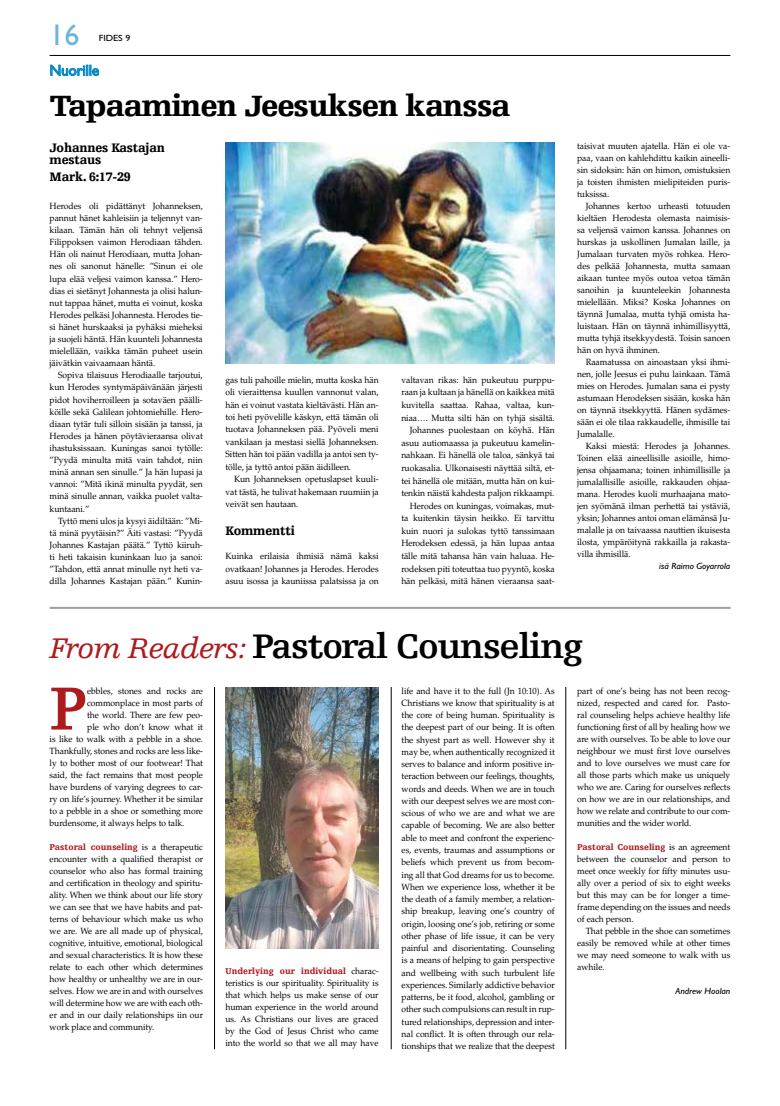
<style>
.page{position:relative;width:780px;height:1106px;background:#fff}
.page>*{position:absolute;margin:0;border:0;box-sizing:border-box;transform-origin:0 0}
.t1{font:700 64.2px "Egyptienne FLT Std";color:#ae1b1f;scale:.95 1}
.t2{font:700 36px "Egyptienne FLT Std";letter-spacing:-.035em;color:#000}
.t3{font:900 31px "Egyptienne FLT Std";letter-spacing:-.035em;color:#000}
.t4{font:30px "Gill Sans Std";color:#6cb5dc}
.t5{font:15px "Gill Sans Std";letter-spacing:-.01em;color:#0088c3}
.t6{font:900 13px/12.1px "Egyptienne FLT Std";letter-spacing:-.015em;color:#000;scale:.95 1}
.t7{font:9px/12px "Palatino LT Std";letter-spacing:-.005em;color:#000;text-align:justify;scale:.95 1}
.t8{font:900 9px "Egyptienne FLT Std";letter-spacing:.005em;color:#ae1b1f;scale:.95 1}
.t9{font:italic 9px "Gill Sans Std";color:#000;scale:1.05 1}
.t10{font:9px "Gill Sans Std";color:#000;scale:1.1 1}
.s1{font-weight:400;font-style:italic;font-size:30px;color:#ae1b1f}
.s2{font-family:"Palatino LT Std";font-weight:400;color:#000}
</style>
<div class="page">
<hr style="left:50px;top:55px;width:680px;height:1px;background:#000">
<svg style="left:51px;top:65px;width:48px;height:11px"></svg>
<img style="left:225px;top:142px;width:329px;height:221px">
<hr style="left:50px;top:607px;width:680px;height:2px;background:#9c9ea1">
<img style="left:225px;top:687px;width:153px;height:261px">
<hr style="left:565px;top:687px;width:1px;height:362px;background:#000">
<hr style="left:391px;top:687px;width:1px;height:362px;background:#000">
<hr style="left:214px;top:687px;width:1px;height:362px;background:#000">
<h3 class="t4" style="left:50px;top:18px;width:31px">16</h3>
<p class="t10" style="left:99px;top:33px;width:30px">FIDES 9</p>
<h3 class="t5" style="left:50px;top:62px;width:51px">Nuorille</h3>
<h3 class="t3" style="left:50px;top:88px;width:462px">Tapaaminen Jeesuksen kanssa</h3>
<h3 class="t6" style="left:50px;top:141px;width:123px">Johannes Kastajan mestaus</h3>
<h3 class="t6" style="left:50px;top:170px;width:87px">Mark. 6:17-29</h3>
<p class="t7" style="left:50px;top:200px;width:163px">Herodes oli pidättänyt Johanneksen, pannut hänet kahleisiin ja teljennyt van&shy;kilaan. Tämän hän oli tehnyt veljensä Filippoksen vaimon Herodiaan tähden.<br>Hän oli nainut Herodiaan, mutta Johan&shy;nes oli sanonut hänelle: ”Sinun ei ole lupa elää veljesi vaimon kanssa.” Hero&shy;dias ei sietänyt Johannesta ja olisi halun&shy;nut tappaa hänet, mutta ei voinut, koska Herodes pelkäsi Johannesta. Herodes tie&shy;si hänet hurskaaksi ja pyhäksi mieheksi ja suojeli häntä. Hän kuunteli Johannesta mielellään, vaikka tämän puheet usein jäivätkin vaivaamaan häntä.</p>
<p class="t7" style="left:50px;top:369px;width:163px;text-indent:9px">Sopiva tilaisuus Herodiaalle tarjoutui, kun Herodes syntymäpäivänään järjesti pidot hoviherroilleen ja sotaväen päälli&shy;köille sekä Galilean johtomiehille. Hero&shy;diaan tytär tuli silloin sisään ja tanssi, ja Herodes ja hänen pöytävieraansa olivat ihastuksissaan. Kuningas sanoi tytölle: ”Pyydä minulta mitä vain tahdot, niin minä annan sen sinulle.” Ja hän lupasi ja vannoi: ”Mitä ikinä minulta pyydät, sen minä sinulle annan, vaikka puolet valta&shy;kuntaani.”</p>
<p class="t7" style="left:50px;top:514px;width:163px;text-indent:9px">Tyttö meni ulos ja kysyi äidiltään: ”Mi&shy;tä minä pyytäisin?” Äiti vastasi: ”Pyydä Johannes Kastajan päätä.” Tyttö kiiruh&shy;ti heti takaisin kuninkaan luo ja sanoi: ”Tahdon, että annat minulle nyt heti va&shy;dilla Johannes Kastajan pään.” Kunin-</p>
<p class="t7" style="left:225px;top:374px;width:163px;line-height:12.4px">gas tuli pahoille mielin, mutta koska hän oli vieraittensa kuullen vannonut valan, hän ei voinut vastata kieltävästi. Hän an&shy;toi heti pyövelille käskyn, että tämän oli tuotava Johanneksen pää. Pyöveli meni vankilaan ja mestasi siellä Johanneksen.<br>Sitten hän toi pään vadilla ja antoi sen ty&shy;tölle, ja tyttö antoi pään äidilleen.</p>
<p class="t7" style="left:225px;top:473px;width:163px;line-height:12.4px;text-indent:9px">Kun Johanneksen opetuslapset kuuli&shy;vat tästä, he tulivat hakemaan ruumiin ja veivät sen hautaan.</p>
<h3 class="t6" style="left:225px;top:524px;width:75px">Kommentti</h3>
<p class="t7" style="left:225px;top:550px;width:163px;line-height:12.4px">Kuinka erilaisia ihmisiä nämä kaksi ovatkaan! Johannes ja Herodes. Herodes asuu isossa ja kauniissa palatsissa ja on</p>
<p class="t7" style="left:401px;top:373px;width:163px;line-height:12.6px;text-align:right">valtavan rikas: hän pukeutuu purppu&shy;raan ja kultaan ja hänellä on kaikkea mitä kuvitella saattaa. Rahaa, valtaa, kun&shy;niaa…. Mutta silti hän on tyhjä sisältä.<br>Johannes puolestaan on köyhä. Hän asuu autiomaassa ja pukeutuu kamelin&shy;nahkaan. Ei hänellä ole taloa, sänkyä tai ruokasalia. Ulkonaisesti näyttää siltä, et&shy;tei hänellä ole mitään, mutta hän on kui&shy;tenkin näistä kahdesta paljon rikkaampi.<br>Herodes on kuningas, voimakas, mut&shy;ta kuitenkin täysin heikko. Ei tarvittu kuin nuori ja sulokas tyttö tanssimaan Herodeksen edessä, ja hän lupaa antaa tälle mitä tahansa hän vain haluaa. He&shy;rodeksen piti toteuttaa tuo pyyntö, koska hän pelkäsi, mitä hänen vieraansa saat-</p>
<p class="t7" style="left:577px;top:140px;width:163px">taisivat muuten ajatella. Hän ei ole va&shy;paa, vaan on kahlehdittu kaikin aineelli&shy;sin sidoksin: hän on himon, omistuksien ja toisten ihmisten mielipiteiden puris&shy;tuksissa.</p>
<p class="t7" style="left:577px;top:200px;width:163px;text-indent:9px">Johannes kertoo urheasti totuuden kieltäen Herodesta olemasta naimisis&shy;sa veljensä vaimon kanssa. Johannes on hurskas ja uskollinen Jumalan laille, ja Jumalaan turvaten myös rohkea. Hero&shy;des pelkää Johannesta, mutta samaan aikaan tuntee myös outoa vetoa tämän sanoihin ja kuunteleekin Johannesta mielellään. Miksi? Koska Johannes on täynnä Jumalaa, mutta tyhjä omista ha&shy;luistaan. Hän on täynnä inhimillisyyttä, mutta tyhjä itsekkyydestä. Toisin sanoen hän on hyvä ihminen.</p>
<p class="t7" style="left:577px;top:356px;width:163px;text-indent:9px">Raamatussa on ainoastaan yksi ihmi&shy;nen, jolle Jeesus ei puhu lainkaan. Tämä mies on Herodes. Jumalan sana ei pysty astumaan Herodeksen sisään, koska hän on täynnä itsekkyyttä. Hänen sydämes&shy;sään ei ole tilaa rakkaudelle, ihmisille tai Jumalalle.</p>
<p class="t7" style="left:577px;top:440px;width:163px;text-indent:9px">Kaksi miestä: Herodes ja Johannes.<br>Toinen elää aineellisille asioille, himo&shy;jensa ohjaamana; toinen inhimillisille ja jumalallisille asioille, rakkauden ohjaa&shy;mana. Herodes kuoli murhaajana mato&shy;jen syömänä ilman perhettä tai ystäviä, yksin; Johannes antoi oman elämänsä Ju&shy;malalle ja on taivaassa nauttien ikuisesta ilosta, ympäröitynä rakkailla ja rakasta&shy;villa ihmisillä.</p>
<p class="t9" style="left:659px;top:560px;width:69px">isä Raimo Goyarrola</p>
<h2 class="t2" style="left:49px;top:626px;width:535px"><span class="s1">From Readers:</span> Pastoral Counseling</h2>
<p class="t7" style="left:577px;top:684px;width:163px">part of one’s being has not been recog&shy;nized, respected and cared for. Pasto&shy;ral counseling helps achieve healthy life functioning first of all by healing how we are with ourselves. To be able to love our neighbour we must first love ourselves and to love ourselves we must care for all those parts which make us uniquely who we are. Caring for ourselves reflects on how we are in our relationships, and how we relate and contribute to our com&shy;munities and the wider world.</p>
<p class="t8" style="left:577px;top:841px;width:163px">Pastoral Counseling <span class="s2">is an agreement</span></p>
<p class="t7" style="left:577px;top:852px;width:163px">between the counselor and person to meet once weekly for fifty minutes usu&shy;ally over a period of six to eight weeks but this may can be for longer a time&shy;frame depending on the issues and needs of each person.</p>
<p class="t7" style="left:577px;top:924px;width:163px;text-indent:9px">That pebble in the shoe can sometimes easily be removed while at other times we may need someone to walk with us awhile.</p>
<p class="t9" style="left:675px;top:985px;width:54px">Andrew Hoolan</p>
<p class="t7" style="left:401px;top:684px;width:163px;line-height:12.3px">life and have it to the full (Jn 10:10). As Christians we know that spirituality is at the core of being human. Spirituality is the deepest part of our being. It is often the shyest part as well. However shy it may be, when authentically recognized it serves to balance and inform positive in&shy;teraction between our feelings, thoughts, words and deeds. When we are in touch with our deepest selves we are most con&shy;scious of who we are and what we are capable of becoming. We are also better able to meet and confront the experienc&shy;es, events, traumas and assumptions or beliefs which prevent us from becom&shy;ing all that God dreams for us to become.<br>When we experience loss, whether it be the death of a family member, a relation&shy;ship breakup, leaving one’s country of origin, loosing one’s job, retiring or some other phase of life issue, it can be very painful and disorientating. Counseling is a means of helping to gain perspective and wellbeing with such turbulent life experiences. Similarly addictive behavior patterns, be it food, alcohol, gambling or other such compulsions can result in rup&shy;tured relationships, depression and inter&shy;nal conflict. It is often through our rela&shy;tionships that we realize that the deepest</p>
<h1 class="t1" style="left:50px;top:673px;width:41px">P</h1>
<p class="t7" style="left:87px;top:684px;width:123px">ebbles, stones and rocks are</p>
<p class="t7" style="left:87px;top:696px;width:123px">commonplace in most parts of</p>
<p class="t7" style="left:87px;top:708px;width:123px">the world. There are few peo-</p>
<p class="t7" style="left:87px;top:720px;width:123px">ple who don’t know what it</p>
<p class="t7" style="left:50px;top:732px;width:163px">is like to walk with a pebble in a shoe.</p>
<p class="t7" style="left:50px;top:744px;width:163px">Thankfully, stones and rocks are less like-</p>
<p class="t7" style="left:50px;top:756px;width:163px">ly to bother most of our footwear! That</p>
<p class="t7" style="left:50px;top:768px;width:163px">said, the fact remains that most people</p>
<p class="t7" style="left:50px;top:780px;width:163px">have burdens of varying degrees to car-</p>
<p class="t7" style="left:50px;top:792px;width:163px">ry on life’s journey. Whether it be similar</p>
<p class="t7" style="left:50px;top:804px;width:163px">to a pebble in a shoe or something more</p>
<p class="t7" style="left:50px;top:816px;width:143px">burdensome, it always helps to talk.</p>
<p class="t8" style="left:50px;top:841px;width:163px">Pastoral counseling <span class="s2">is a therapeutic</span></p>
<p class="t7" style="left:50px;top:852px;width:163px">encounter with a qualified therapist or counselor who also has formal training and certification in theology and spiritu&shy;ality. When we think about our life story we can see that we have habits and pat&shy;terns of behaviour which make us who we are. We are all made up of physical, cognitive, intuitive, emotional, biological and sexual characteristics. It is how these relate to each other which determines how healthy or unhealthy we are in our&shy;selves. How we are in and with ourselves will determine how we are with each oth&shy;er and in our daily relationships iin our work place and community.</p>
<p class="t8" style="left:225px;top:966px;width:163px">Underlying our individual <span class="s2">charac-</span></p>
<p class="t7" style="left:225px;top:977px;width:163px">teristics is our spirituality. Spirituality is that which helps us make sense of our human experience in the world around us. As Christians our lives are graced by the God of Jesus Christ who came into the world so that we all may have</p>
</div>
